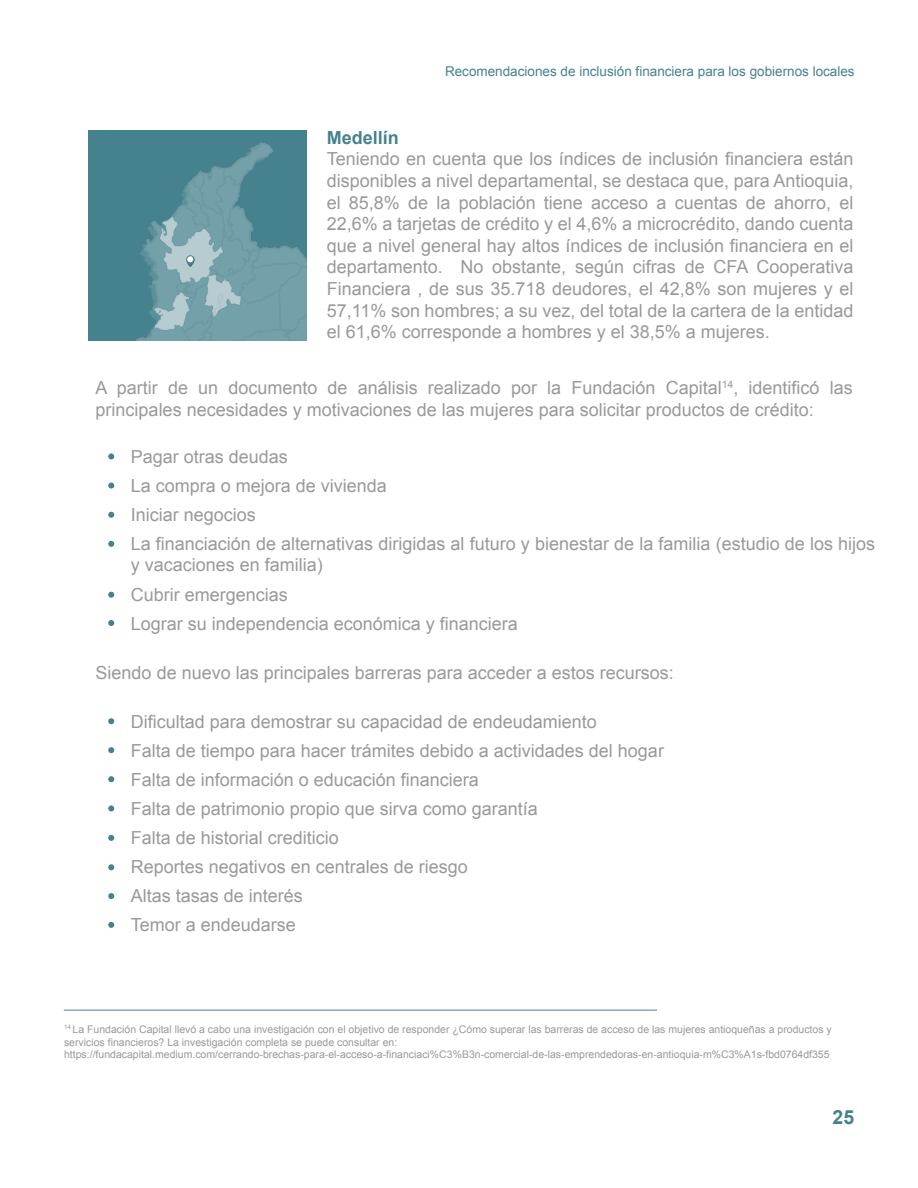
<style>
.page{position:relative;width:918px;height:1188px;background:#fff}
.page>*{position:absolute;margin:0;border:0;box-sizing:border-box;transform-origin:0 0}
.t1{font:700 19.5px "Arial";color:#46828e}
.t2{font:18px/29.1px "Arial";color:#9a9999}
.t3{font:700 18px "Arial";color:#46828e}
.t4{font:13.5px "Arial";color:#46828e}
.t5{font:10.5px/12.6px "Arial";color:#9a9999}
</style>
<div class="page">
<hr style="left:64px;top:1010px;width:593px;height:1px;background:#46828e">
<div style="left:88px;top:131px;width:219px;height:210px;background:#46828e"></div>
<svg style="left:136px;top:143px;width:171px;height:198px"></svg>
<svg style="left:108px;top:453px;width:6px;height:6px"></svg>
<svg style="left:108px;top:483px;width:6px;height:6px"></svg>
<svg style="left:108px;top:512px;width:6px;height:6px"></svg>
<svg style="left:108px;top:541px;width:6px;height:6px"></svg>
<svg style="left:108px;top:592px;width:6px;height:6px"></svg>
<svg style="left:108px;top:718px;width:6px;height:6px"></svg>
<svg style="left:108px;top:747px;width:6px;height:6px"></svg>
<svg style="left:108px;top:776px;width:6px;height:6px"></svg>
<svg style="left:108px;top:805px;width:6px;height:6px"></svg>
<svg style="left:108px;top:864px;width:6px;height:6px"></svg>
<svg style="left:108px;top:835px;width:6px;height:6px"></svg>
<svg style="left:108px;top:893px;width:6px;height:6px"></svg>
<svg style="left:108px;top:922px;width:6px;height:6px"></svg>
<svg style="left:108px;top:620px;width:6px;height:6px"></svg>
<p class="t4" style="left:445px;top:63px;width:411px">Recomendaciones de inclusión financiera para los gobiernos locales</p>
<p class="t3" style="left:327px;top:126px;width:74px">Medellín</p>
<p class="t2" style="left:327px;top:149px;width:528px;line-height:21.6px;text-align:justify">Teniendo en cuenta que los índices de inclusión financiera están disponibles a nivel departamental, se destaca que, para Antioquia, el 85,8% de la población tiene acceso a cuentas de ahorro, el 22,6% a tarjetas de crédito y el 4,6% a microcrédito, dando cuenta que a nivel general hay altos índices de inclusión financiera en el departamento. No obstante, según cifras de CFA Cooperativa Financiera , de sus 35.718 deudores, el 42,8% son mujeres y el 57,11% son hombres; a su vez, del total de la cartera de la entidad el 61,6% corresponde a hombres y el 38,5% a mujeres.</p>
<p class="t2" style="left:96px;top:377px;width:759px;line-height:21.6px">A partir de un documento de análisis realizado por la Fundación Capital<sup>14</sup>, identificó las principales necesidades y motivaciones de las mujeres para solicitar productos de crédito:</p>
<p class="t2" style="left:131px;top:442px;width:746px">Pagar otras deudas<br>La compra o mejora de vivienda<br>Iniciar negocios<br>La financiación de alternativas dirigidas al futuro y bienestar de la familia (estudio de los hijos</p>
<p class="t2" style="left:131px;top:551px;width:389px">y vacaciones en familia)<br>Cubrir emergencias<br>Lograr su independencia económica y financiera</p>
<p class="t2" style="left:96px;top:659px;width:580px">Siendo de nuevo las principales barreras para acceder a estos recursos:</p>
<p class="t2" style="left:131px;top:707px;width:535px">Dificultad para demostrar su capacidad de endeudamiento<br>Falta de tiempo para hacer trámites debido a actividades del hogar Falta de información o educación financiera<br>Falta de patrimonio propio que sirva como garantía<br>Falta de historial crediticio<br>Reportes negativos en centrales de riesgo<br>Altas tasas de interés<br>Temor a endeudarse</p>
<p class="t5" style="left:64px;top:1023px;width:769px"><sup>14</sup> La Fundación Capital llevó a cabo una investigación con el objetivo de responder ¿Cómo superar las barreras de acceso de las mujeres antioqueñas a productos y servicios financieros? La investigación completa se puede consultar en: https://fundacapital.medium.com/cerrando-brechas-para-el-acceso-a-financiaci%C3%B3n-comercial-de-las-emprendedoras-en-antioquia-m%C3%A1s-fbd0764df355</p>
<p class="t1" style="left:833px;top:1105px;width:23px">25</p>
</div>
